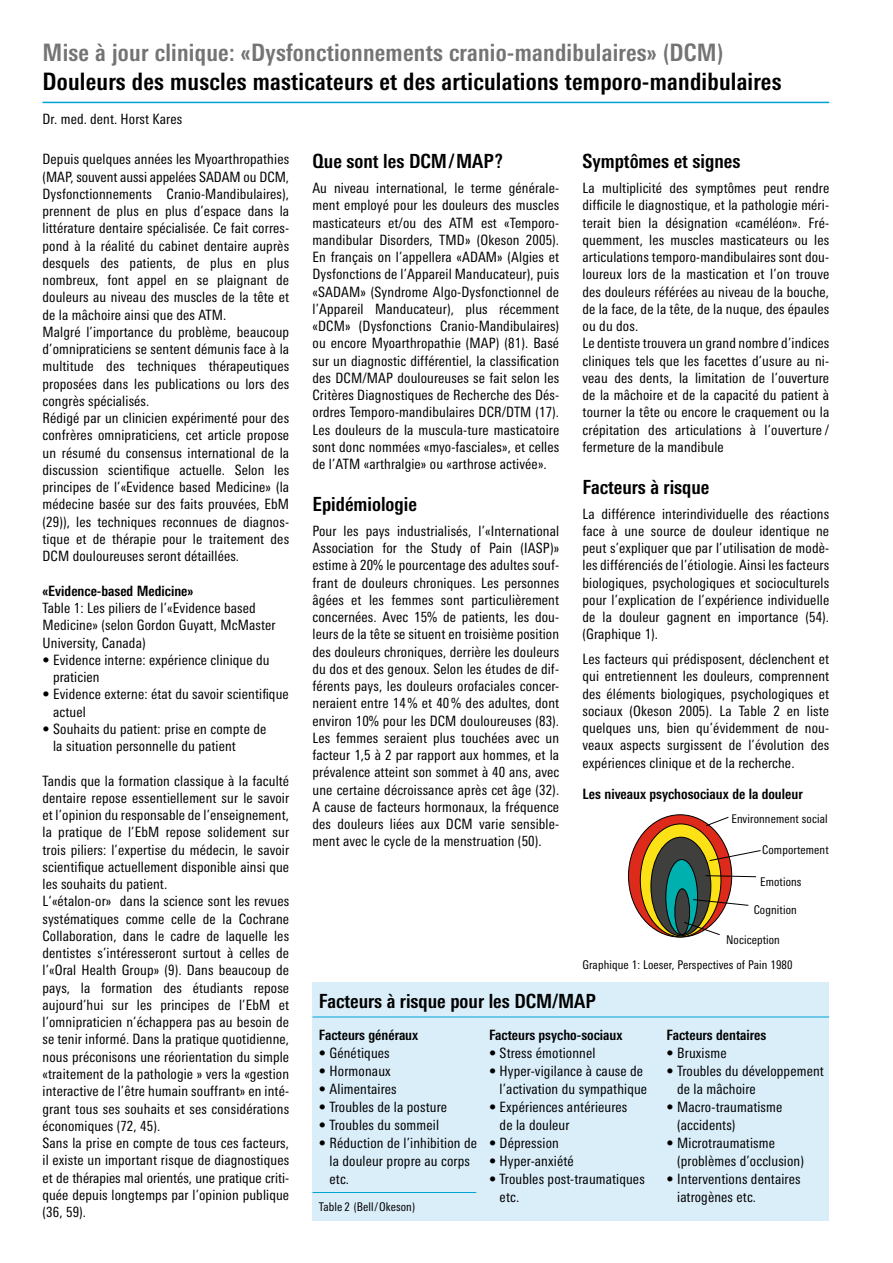
<style>
.page{position:relative;width:893px;height:1263px;background:#fff}
.page>*{position:absolute;margin:0;border:0;box-sizing:border-box;transform-origin:0 0}
.t1{font:700 condensed 24px "LT Univers";letter-spacing:.01em;color:#000}
.t2{font:700 condensed 24px "LT Univers";letter-spacing:.01em;color:#747474}
.t3{font:700 condensed 19.5px "LT Univers";color:#000}
.t4{font:condensed 14.25px/17.2px "LT Univers";letter-spacing:.01em;color:#000}
.t5{font:700 condensed 14.25px "LT Univers";color:#000}
.t6{font:condensed 12px/24.5px "LT Univers";letter-spacing:.01em;color:#000}
</style>
<div class="page">
<hr style="left:43px;top:102px;width:786px;height:1px;background:#00a3d4">
<div style="left:313px;top:982px;width:516px;height:239px;background:#daeefa"></div>
<hr style="left:313px;top:1016px;width:516px;height:1px;background:#00a3d4">
<hr style="left:313px;top:1192px;width:163px;height:1px;background:#00a3d4">
<svg style="left:628px;top:815px;width:104px;height:122px;fill:#dd2a1b"></svg>
<svg style="left:640px;top:824px;width:81px;height:113px;fill:#fbe115"></svg>
<div style="left:651px;top:837px;width:60px;height:99px;background:#3f3f3e;border-radius:50%"></div>
<div style="left:651px;top:837px;width:60px;height:99px;border:1px solid #000;border-radius:50%"></div>
<div style="left:666px;top:859px;width:32px;height:76px;background:#00b0af;border-radius:50%"></div>
<div style="left:665px;top:859px;width:33px;height:76px;border:1px solid #000;border-radius:50%"></div>
<div style="left:675px;top:889px;width:15px;height:46px;background:#3f3f3e;border-radius:50%"></div>
<div style="left:674px;top:888px;width:16px;height:47px;border:1px solid #000;border-radius:50%"></div>
<svg style="left:709px;top:850px;width:52px;height:11px"></svg>
<svg style="left:705px;top:816px;width:24px;height:11px"></svg>
<svg style="left:705px;top:875px;width:52px;height:2px"></svg>
<svg style="left:693px;top:899px;width:56px;height:7px"></svg>
<svg style="left:683px;top:921px;width:37px;height:15px"></svg>
<h1 class="t2" style="left:43px;top:38px;width:683px">Mise à jour clinique: «Dysfonctionnements cranio-mandibulaires» (DCM)</h1>
<h1 class="t1" style="left:43px;top:67px;width:740px">Douleurs des muscles masticateurs et des articulations temporo-mandibulaires</h1>
<p class="t4" style="left:43px;top:110px;width:141px">Dr. med. dent. Horst Kares</p>
<p class="t4" style="left:43px;top:151px;width:248px">Depuis quelques années les Myoarthropathies (MAP, souvent aussi appelées SADAM ou DCM, Dysfonctionnements Cranio-Mandibulaires), prennent de plus en plus d’espace dans la littérature dentaire spécialisée. Ce fait corres&shy;pond à la réalité du cabinet dentaire auprès desquels des patients, de plus en plus nombreux, font appel en se plaignant de douleurs au niveau des muscles de la tête et de la mâchoire ainsi que des ATM.<br>Malgré l’importance du problème, beaucoup d’omnipraticiens se sentent démunis face à la multitude des techniques thérapeutiques proposées dans les publications ou lors des congrès spécialisés.<br>Rédigé par un clinicien expérimenté pour des confrères omnipraticiens, cet article propose un résumé du consensus international de la discussion scientifique actuelle. Selon les principes de l’«Evidence based Medicine» (la médecine basée sur des faits prouvées, EbM (29)), les techniques reconnues de diagnos&shy;tique et de thérapie pour le traitement des DCM douloureuses seront détaillées.</p>
<p class="t5" style="left:43px;top:582px;width:152px">«Evidence-based Medicine»</p>
<p class="t4" style="left:43px;top:599px;width:235px">Table 1: Les piliers de l’«Evidence based<br>Medicine» (selon Gordon Guyatt, McMaster<br>University, Canada)</p>
<p class="t4" style="left:53px;top:651px;width:218px;text-indent:-11px">• Evidence interne: expérience clinique du praticien</p>
<p class="t4" style="left:53px;top:685px;width:237px;text-indent:-11px">• Evidence externe: état du savoir scientifique actuel</p>
<p class="t4" style="left:53px;top:720px;width:215px;text-indent:-11px">• Souhaits du patient: prise en compte de la situation personnelle du patient</p>
<p class="t4" style="left:43px;top:772px;width:248px">Tandis que la formation classique à la faculté dentaire repose essentiellement sur le savoir et l’opinion du responsable de l’enseignement, la pratique de l’EbM repose solidement sur trois piliers: l’expertise du médecin, le savoir scientifique actuellement disponible ainsi que les souhaits du patient.<br>L‘«étalon-or» dans la science sont les revues systématiques comme celle de la Cochrane Collaboration, dans le cadre de laquelle les dentistes s’intéresseront surtout à celles de l’«Oral Health Group» (9). Dans beaucoup de pays, la formation des étudiants repose aujourd’hui sur les principes de l’EbM et l’omnipraticien n’échappera pas au besoin de se tenir informé. Dans la pratique quotidienne, nous préconisons une réorientation du simple «traitement de la pathologie » vers la «gestion interactive de l’être humain souffrant» en inté&shy;grant tous ses souhaits et ses considérations économiques (72, 45).<br>Sans la prise en compte de tous ces facteurs, il existe un important risque de diagnostiques et de thérapies mal orientés, une pratique criti&shy;quée depuis longtemps par l’opinion publique (36, 59).</p>
<h2 class="t3" style="left:313px;top:150px;width:192px">Que sont les DCM/MAP?</h2>
<p class="t4" style="left:313px;top:179px;width:248px;text-align:justify">Au niveau international, le terme générale&shy;ment employé pour les douleurs des muscles masticateurs et/ou des ATM est «Temporo&shy;mandibular Disorders, TMD» (Okeson 2005).<br>En français on l’appellera «ADAM» (Algies et Dysfonctions de l’Appareil Manducateur), puis «SADAM» (Syndrome Algo-Dysfonctionnel de l’Appareil Manducateur), plus récemment «DCM» (Dysfonctions Cranio-Mandibulaires) ou encore Myoarthropathie (MAP) (81). Basé sur un diagnostic différentiel, la classification des DCM/MAP douloureuses se fait selon les Critères Diagnostiques de Recherche des Dés&shy;ordres Temporo-mandibulaires DCR/DTM (17).<br>Les douleurs de la muscula-ture masticatoire sont donc nommées «myo-fasciales», et celles de l’ATM «arthralgie» ou «arthrose activée».</p>
<h2 class="t3" style="left:313px;top:493px;width:106px">Epidémiologie</h2>
<p class="t4" style="left:313px;top:522px;width:248px;text-align:justify">Pour les pays industrialisés, l’«International Association for the Study of Pain (IASP)» estime à 20% le pourcentage des adultes souf&shy;frant de douleurs chroniques. Les personnes âgées et les femmes sont particulièrement concernées. Avec 15% de patients, les dou&shy;leurs de la tête se situent en troisième position des douleurs chroniques, derrière les douleurs du dos et des genoux. Selon les études de dif&shy;férents pays, les douleurs orofaciales concer&shy;neraient entre 14% et 40 % des adultes, dont environ 10% pour les DCM douloureuses (83).<br>Les femmes seraient plus touchées avec un facteur 1,5 à 2 par rapport aux hommes, et la prévalence atteint son sommet à 40 ans, avec une certaine décroissance après cet âge (32).<br>A cause de facteurs hormonaux, la fréquence des douleurs liées aux DCM varie sensible&shy;ment avec le cycle de la menstruation (50).</p>
<h2 class="t3" style="left:583px;top:150px;width:159px">Symptômes et signes</h2>
<p class="t4" style="left:583px;top:179px;width:248px">La multiplicité des symptômes peut rendre difficile le diagnostique, et la pathologie méri&shy;terait bien la désignation «caméléon». Fré&shy;quemment, les muscles masticateurs ou les articulations temporo-mandibulaires sont dou&shy;loureux lors de la mastication et l’on trouve des douleurs référées au niveau de la bouche, de la face, de la tête, de la nuque, des épaules ou du dos.<br>Le dentiste trouvera un grand nombre d’indices cliniques tels que les facettes d’usure au ni&shy;veau des dents, la limitation de l’ouverture de la mâchoire et de la capacité du patient à tourner la tête ou encore le craquement ou la crépitation des articulations à l’ouverture / fermeture de la mandibule</p>
<h2 class="t3" style="left:583px;top:475px;width:128px">Facteurs à risque</h2>
<p class="t4" style="left:583px;top:505px;width:248px;text-align:justify">La différence interindividuelle des réactions face à une source de douleur identique ne peut s’expliquer que par l’utilisation de modè&shy;les différenciés de l’étiologie. Ainsi les facteurs biologiques, psychologiques et socioculturels pour l’explication de l’expérience individuelle de la douleur gagnent en importance (54). (Graphique 1).</p>
<p class="t4" style="left:583px;top:650px;width:248px;text-align:justify">Les facteurs qui prédisposent, déclenchent et qui entretiennent les douleurs, comprennent des éléments biologiques, psychologiques et sociaux (Okeson 2005). La Table 2 en liste quelques uns, bien qu’évidemment de nou&shy;veaux aspects surgissent de l’évolution des expériences clinique et de la recherche.</p>
<p class="t5" style="left:583px;top:785px;width:222px">Les niveaux psychosociaux de la douleur</p>
<p class="t6" style="left:731px;top:806px;width:98px">Environnement social</p>
<p class="t6" style="left:762px;top:837px;width:68px">Comportement</p>
<p class="t6" style="left:760px;top:869px;width:43px">Emotions</p>
<p class="t6" style="left:754px;top:898px;width:45px">Cognition</p>
<p class="t6" style="left:583px;top:927px;width:211px;text-indent:144px">Nociception<br>Graphique 1: Loeser, Perspectives of Pain 1980</p>
<h2 class="t3" style="left:319px;top:990px;width:278px">Facteurs à risque pour les DCM/MAP</h2>
<p class="t5" style="left:319px;top:1027px;width:101px">Facteurs généraux</p>
<p class="t4" style="left:319px;top:1044px;width:72px">• Génétiques</p>
<p class="t4" style="left:319px;top:1062px;width:73px">• Hormonaux</p>
<p class="t4" style="left:319px;top:1080px;width:79px">• Alimentaires</p>
<p class="t4" style="left:319px;top:1098px;width:130px">• Troubles de la posture</p>
<p class="t4" style="left:319px;top:1116px;width:122px">• Troubles du sommeil</p>
<p class="t4" style="left:330px;top:1134px;width:149px;line-height:18px;text-indent:-11px">• Réduction de l’inhibition de la douleur propre au corps etc.</p>
<p class="t6" style="left:319px;top:1194px;width:98px">Table 2 (Bell/Okeson)</p>
<p class="t5" style="left:489px;top:1027px;width:135px">Facteurs psycho-sociaux</p>
<p class="t4" style="left:489px;top:1044px;width:108px">• Stress émotionnel</p>
<p class="t4" style="left:489px;top:1062px;width:160px;line-height:18px;text-align:right">• Hyper-vigilance à cause de l’activation du sympathique</p>
<p class="t4" style="left:500px;top:1098px;width:129px;line-height:18px;text-indent:-11px">• Expériences antérieures de la douleur</p>
<p class="t4" style="left:489px;top:1134px;width:71px">• Dépression</p>
<p class="t4" style="left:489px;top:1152px;width:86px">• Hyper-anxiété</p>
<p class="t4" style="left:500px;top:1170px;width:147px;line-height:18px;text-indent:-11px">• Troubles post-traumatiques etc.</p>
<p class="t5" style="left:666px;top:1027px;width:101px">Facteurs dentaires</p>
<p class="t4" style="left:666px;top:1044px;width:61px">• Bruxisme</p>
<p class="t4" style="left:677px;top:1062px;width:148px;line-height:18px;text-indent:-11px">• Troubles du développement de la mâchoire</p>
<p class="t4" style="left:677px;top:1098px;width:107px;line-height:18px;text-indent:-11px">• Macro-traumatisme (accidents)</p>
<p class="t4" style="left:677px;top:1134px;width:128px;line-height:18px;text-indent:-11px">• Microtraumatisme (problèmes d’occlusion)</p>
<p class="t4" style="left:677px;top:1170px;width:125px;line-height:18px;text-indent:-11px">• Interventions dentaires iatrogènes etc.</p>
</div>
